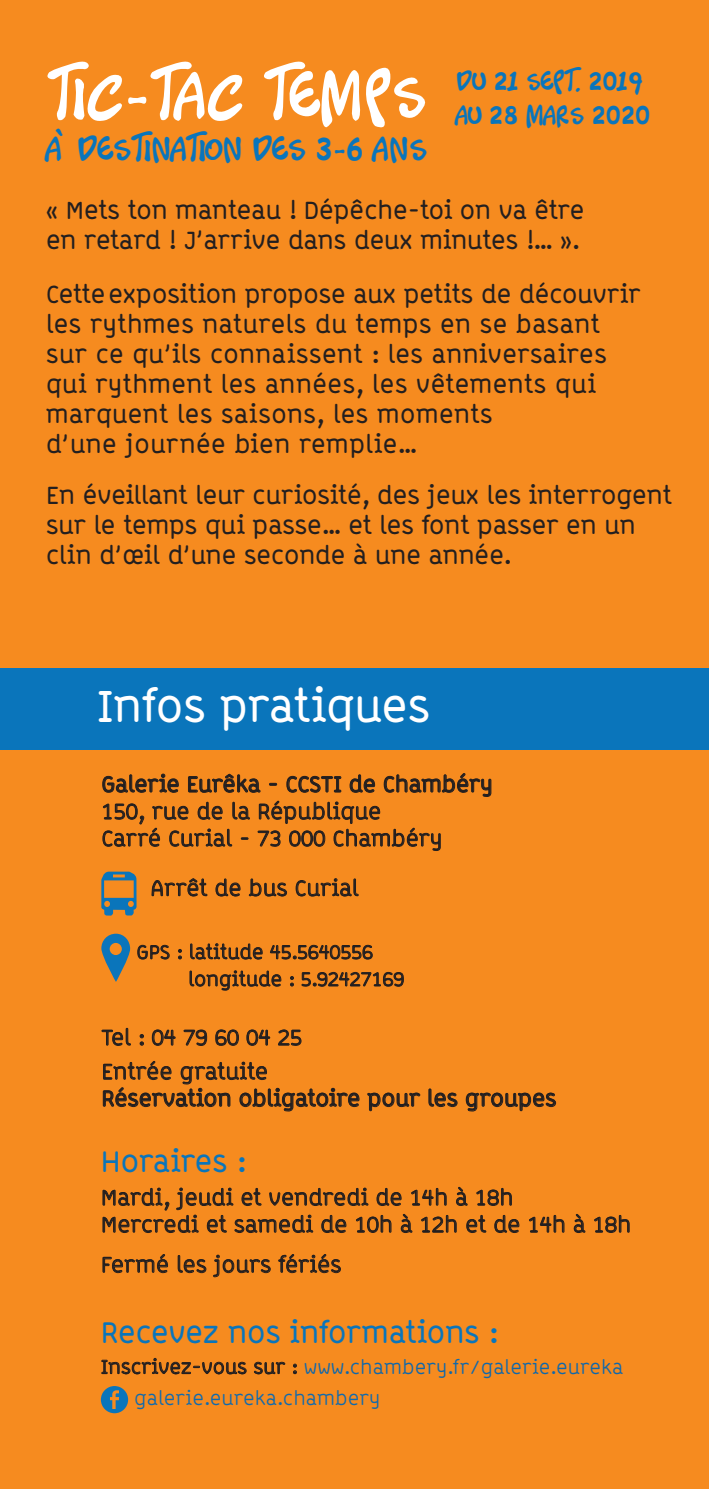
<style>
.page{position:relative;width:709px;height:1489px;background:#fff}
.page>*{position:absolute;margin:0;border:0;box-sizing:border-box;transform-origin:0 0}
.t1{font:57.5px "Timotheos";color:#fff}
.t2{font:700 45px "B Line Chambery";color:#fff}
.t3{font:700 30px "B Line Chambery";color:#0a75bb}
.t4{font:30px "Timotheos";color:#0a75bb}
.t5{font:700 25px/30px "B Line Chambery";letter-spacing:.005em;color:#231f20}
.t6{font:24px/33.8px "Timotheos";color:#0a75bb}
.t7{font:22.5px/27px "B Line Chambery";color:#231f20}
.t8{font:700 22.5px "B Line Chambery";color:#231f20}
.t9{font:20px/31px "B Line Chambery";color:#0f68ab}
.t10{font:20px/27px "B Line Chambery";color:#231f20}
.s1{color:#231f20}
.s2{color:#0f6aae}
</style>
<div class="page">
<div style="left:0;top:0;width:709px;height:1488px;background:#f68b1f"></div>
<svg style="left:102px;top:773px;width:389px;height:77px"></svg>
<svg style="left:101px;top:871px;width:35px;height:44px"></svg>
<svg style="left:152px;top:878px;width:55px;height:19px"></svg>
<svg style="left:216px;top:878px;width:24px;height:18px"></svg>
<svg style="left:249px;top:878px;width:38px;height:18px"></svg>
<svg style="left:296px;top:878px;width:62px;height:18px"></svg>
<svg style="left:101px;top:933px;width:29px;height:49px"></svg>
<svg style="left:138px;top:945px;width:31px;height:14px"></svg>
<svg style="left:178px;top:949px;width:3px;height:10px"></svg>
<svg style="left:190px;top:943px;width:72px;height:16px"></svg>
<svg style="left:270px;top:945px;width:102px;height:14px"></svg>
<svg style="left:190px;top:970px;width:91px;height:20px"></svg>
<svg style="left:290px;top:976px;width:3px;height:10px"></svg>
<svg style="left:302px;top:972px;width:101px;height:14px"></svg>
<svg style="left:102px;top:1028px;width:29px;height:17px"></svg>
<svg style="left:140px;top:1034px;width:4px;height:11px"></svg>
<svg style="left:152px;top:1029px;width:23px;height:16px"></svg>
<svg style="left:184px;top:1029px;width:23px;height:16px"></svg>
<svg style="left:215px;top:1029px;width:24px;height:16px"></svg>
<svg style="left:247px;top:1029px;width:23px;height:16px"></svg>
<svg style="left:278px;top:1029px;width:23px;height:16px"></svg>
<svg style="left:103px;top:1061px;width:256px;height:50px"></svg>
<svg style="left:367px;top:1092px;width:53px;height:18px"></svg>
<svg style="left:429px;top:1088px;width:28px;height:18px"></svg>
<svg style="left:466px;top:1092px;width:90px;height:19px"></svg>
<div style="left:0;top:668px;width:709px;height:81px;background:#0a75bb"></div>
<svg style="left:103px;top:1186px;width:416px;height:46px"></svg>
<svg style="left:529px;top:1215px;width:35px;height:17px"></svg>
<svg style="left:574px;top:1214px;width:11px;height:18px"></svg>
<svg style="left:594px;top:1215px;width:35px;height:17px"></svg>
<svg style="left:103px;top:1254px;width:65px;height:18px"></svg>
<svg style="left:178px;top:1255px;width:28px;height:17px"></svg>
<svg style="left:213px;top:1254px;width:57px;height:22px"></svg>
<svg style="left:278px;top:1254px;width:62px;height:18px"></svg>
<svg style="left:102px;top:1357px;width:144px;height:16px"></svg>
<svg style="left:254px;top:1361px;width:31px;height:12px"></svg>
<svg style="left:293px;top:1363px;width:3px;height:10px"></svg>
<svg style="left:101px;top:1386px;width:27px;height:27px"></svg>
<h1 class="t1" style="left:46px;top:48px;width:382px">Tic-Tac Temps</h1>
<p class="t4" style="left:46px;top:124px;width:383px">À destination des 3-6 ans</p>
<p class="t5" style="left:46px;top:195px;width:540px">« Mets ton manteau ! Dépêche-toi on va être en retard ! J’arrive dans deux minutes !… ».</p>
<p class="t5" style="left:46px;top:279px;width:596px">Cetteexposition propose aux petits de découvrir les rythmes naturels du temps en se basant sur ce qu’ils connaissent : les anniversaires qui rythment les années, les vêtements qui marquent les saisons, les moments<br>d’une journée bien remplie…</p>
<p class="t5" style="left:46px;top:480px;width:627px">En éveillant leur curiosité, des jeux les interrogent sur le temps qui passe… et les font passer en un clin d’œil d’une seconde à une année.</p>
<p class="t6" style="left:456px;top:62px;width:196px">Du 21 sept. 2019 au 28 mars 2020</p>
<h2 class="t2" style="left:97px;top:679px;width:335px">Infos pratiques</h2>
<p class="t8" style="left:101px;top:770px;width:393px">Galerie Eurêka - CCSTI de Chambéry</p>
<p class="t7" style="left:101px;top:797px;width:342px">150, rue de la République<br>Carré Curial - 73 000 Chambéry</p>
<p class="t7" style="left:150px;top:874px;width:210px">Arrêt de bus Curial</p>
<p class="t10" style="left:188px;top:938px;width:218px;text-indent:-52px">GPS : latitude 45.5640556 longitude : 5.92427169</p>
<p class="t7" style="left:101px;top:1020px;width:202px;line-height:34px">Tel : 04 79 60 04 25<br>Entrée gratuite</p>
<p class="t8" style="left:101px;top:1084px;width:456px">Réservation obligatoire pour les groupes</p>
<p class="t3" style="left:101px;top:1143px;width:146px">Horaires :</p>
<p class="t7" style="left:101px;top:1183px;width:532px">Mardi, jeudi et vendredi de 14h à 18h<br>Mercredi et samedi de 10h à 12h et de 14h à 18h</p>
<p class="t7" style="left:101px;top:1250px;width:242px">Fermé les jours fériés</p>
<p class="t3" style="left:101px;top:1313px;width:398px">Recevez nos informations :</p>
<p class="t9" style="left:134px;top:1350px;width:490px;text-indent:-33px"><span class="s1">Inscrivez-vous sur :</span> www.chambery.fr/galerie.eureka <span class="s2">galerie.eureka.chambery</span></p>
</div>
